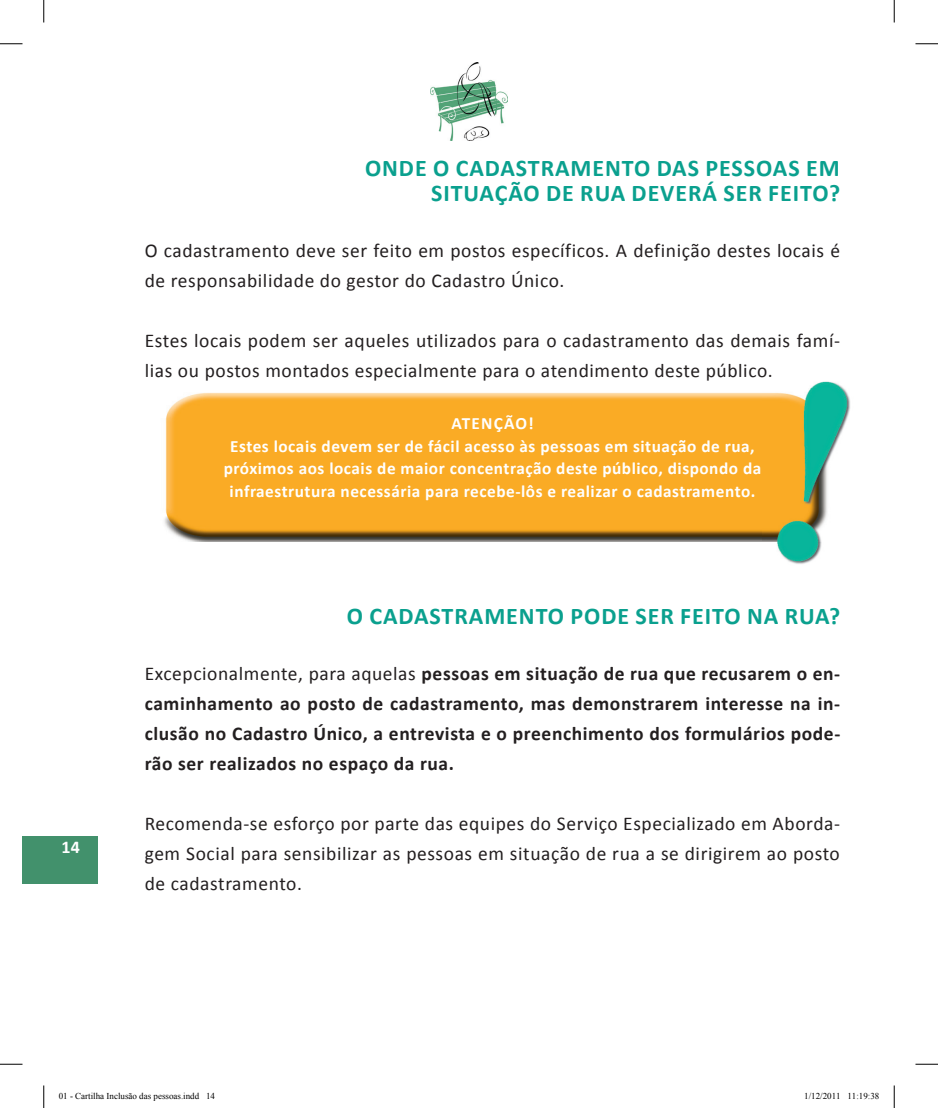
<style>
.page{position:relative;width:938px;height:1108px;background:#fff}
.page>*{position:absolute;margin:0;border:0;box-sizing:border-box;transform-origin:0 0}
.t1{font:700 24px/25.5px "Calibri";letter-spacing:.04em;color:#0aa08e;text-align:right}
.t2{font:19.5px/30px "Calibri";letter-spacing:.03em;color:#231f20}
.t3{font:700 19.5px/30px "Calibri";letter-spacing:.03em;color:#231f20;text-align:justify}
.t4{font:700 18px "Calibri";color:#fff}
.t5{font:700 17.25px/22.5px "Calibri";letter-spacing:.03em;color:#fff;text-align:center}
.t6{font:9px "Times New Roman";color:#000}
.s1{font-weight:400}
</style>
<div class="page">
<div style="left:22px;top:836px;width:76px;height:47px;background:#42916c"></div>
<img style="left:430px;top:62px;width:78px;height:78px">
<img style="left:164px;top:392px;width:598px;height:149px">
<img style="left:762px;top:381px;width:88px;height:183px">
<svg style="left:0;top:44px;width:22px;height:1px"></svg>
<svg style="left:915px;top:44px;width:23px;height:1px"></svg>
<svg style="left:0;top:1064px;width:22px;height:1px"></svg>
<svg style="left:915px;top:1064px;width:23px;height:1px"></svg>
<svg style="left:44px;top:0;width:1px;height:22px"></svg>
<svg style="left:44px;top:1085px;width:1px;height:23px"></svg>
<svg style="left:894px;top:0;width:1px;height:22px"></svg>
<svg style="left:894px;top:1085px;width:1px;height:23px"></svg>
<p class="t1" style="left:365px;top:154px;width:477px">ONDE O CADASTRAMENTO DAS PESSOAS EM<br>SITUAÇÃO DE RUA DEVERÁ SER FEITO?</p>
<p class="t2" style="left:145px;top:234px;width:697px">O cadastramento deve ser feito em postos específicos. A definição destes locais é de responsabilidade do gestor do Cadastro Único.</p>
<p class="t2" style="left:145px;top:324px;width:697px">Estes locais podem ser aqueles utilizados para o cadastramento das demais famí&shy;lias ou postos montados especialmente para o atendimento deste público.</p>
<p class="t5" style="left:224px;top:411px;width:539px">ATENÇÃO!<br>Estes locais devem ser de fácil acesso às pessoas em situação de rua, próximos aos locais de maior concentração deste público, dispondo da infraestrutura necessária para recebe-lôs e realizar o cadastramento.</p>
<p class="t1" style="left:347px;top:602px;width:495px">O CADASTRAMENTO PODE SER FEITO NA RUA?</p>
<p class="t4" style="left:62px;top:836px;width:20px">14</p>
<p class="t3" style="left:145px;top:657px;width:697px"><span class="s1">Excepcionalmente, para aquelas</span> pessoas em situação de rua que recusarem o en&shy;caminhamento ao posto de cadastramento, mas demonstrarem interesse na in&shy;clusão no Cadastro Único, a entrevista e o preenchimento dos formulários pode&shy;rão ser realizados no espaço da rua.</p>
<p class="t2" style="left:145px;top:807px;width:697px;text-align:justify">Recomenda-se esforço por parte das equipes do Serviço Especializado em Aborda&shy;gem Social para sensibilizar as pessoas em situação de rua a se dirigirem ao posto de cadastramento.</p>
<p class="t6" style="left:59px;top:1090px;width:158px">01 - Cartilha Inclusão das pessoas.indd 14</p>
<p class="t6" style="left:804px;top:1090px;width:77px">1/12/2011 11:19:38</p>
</div>
